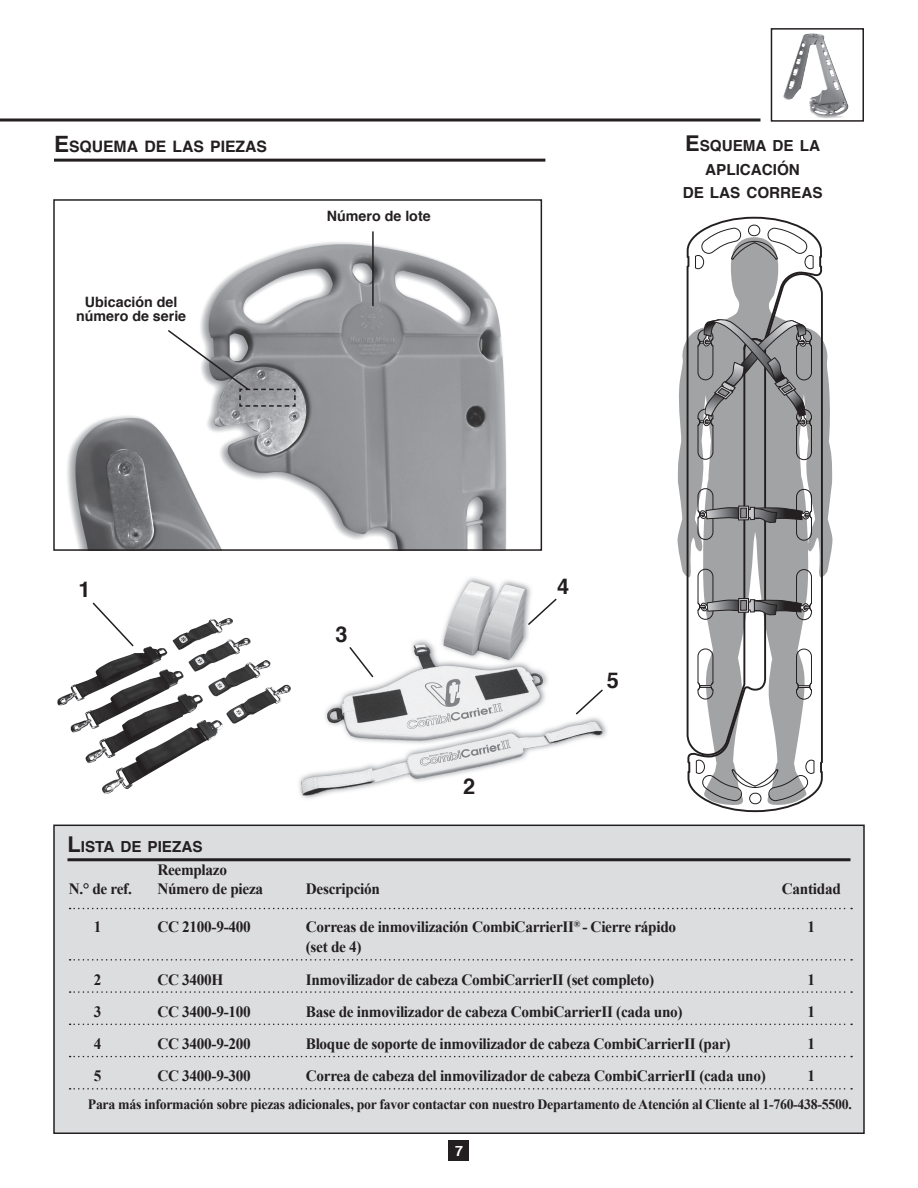
<style>
.page{position:relative;width:918px;height:1188px;background:#fff}
.page>*{position:absolute;margin:0;border:0;box-sizing:border-box;transform-origin:0 0}
.t1{font:700 21.75px "Helvetica";color:#231f20}
.t2{font:700 15.75px "Times New Roman";letter-spacing:-.02em;color:#231f20}
.t3{font:700 15.75px "Helvetica";color:#231f20}
.t4{font:700 15.15px/23.2px "Helvetica";color:#231f20;text-align:center}
.t5{font:700 14.25px "Times New Roman";letter-spacing:-.02em;color:#231f20}
.t6{font:700 14.25px "Helvetica";color:#231f20}
.t7{font:700 14.25px "Helvetica";color:#fff}
.s1{font-size:22.5px}
.s2{font-size:21.75px}
</style>
<div class="page">
<img style="left:258px;top:577px;width:349px;height:222px">
<img style="left:78px;top:618px;width:173px;height:66px">
<div style="left:54px;top:825px;width:810px;height:308px;background:#dcdddf"></div>
<div style="left:53px;top:825px;width:812px;height:309px;border:2px solid #231f20"></div>
<hr style="left:54px;top:159px;width:491px;height:3px;background:#231f20">
<hr style="left:68px;top:858px;width:782px;height:3px;background:#231f20">
<div style="left:449px;top:1141px;width:20px;height:20px;background:#231f20"></div>
<svg style="left:70px;top:908px;width:782px;height:1px"></svg>
<svg style="left:70px;top:959px;width:782px;height:2px"></svg>
<svg style="left:70px;top:991px;width:782px;height:2px"></svg>
<svg style="left:70px;top:1024px;width:782px;height:1px"></svg>
<svg style="left:70px;top:1056px;width:782px;height:1px"></svg>
<svg style="left:70px;top:1088px;width:782px;height:2px"></svg>
<svg style="left:0;top:118px;width:760px;height:4px"></svg>
<img style="left:783px;top:33px;width:66px;height:85px">
<div style="left:771px;top:28px;width:93px;height:94px;border:2px solid #231f20"></div>
<svg style="left:678px;top:342px;width:154px;height:234px;fill:#a2a3a4"></svg>
<svg style="left:686px;top:216px;width:136px;height:56px"></svg>
<svg style="left:695px;top:228px;width:119px;height:42px"></svg>
<svg style="left:686px;top:272px;width:138px;height:541px"></svg>
<svg style="left:795px;top:648px;width:18px;height:52px"></svg>
<svg style="left:695px;top:759px;width:120px;height:43px"></svg>
<svg style="left:695px;top:317px;width:118px;height:308px"></svg>
<img style="left:67px;top:231px;width:440px;height:317px">
<div style="left:53px;top:199px;width:489px;height:352px;border:2px solid #231f20"></div>
<hr style="left:372px;top:232px;width:2px;height:74px;background:#231f20">
<svg style="left:167px;top:329px;width:129px;height:78px"></svg>
<svg style="left:527px;top:597px;width:31px;height:29px"></svg>
<svg style="left:574px;top:688px;width:30px;height:28px"></svg>
<svg style="left:348px;top:646px;width:27px;height:33px"></svg>
<svg style="left:91px;top:602px;width:44px;height:46px"></svg>
<p class="t3" style="left:54px;top:134px;width:215px"><span class="s1">E</span>SQUEMA DE LAS PIEZAS</p>
<p class="t6" style="left:85px;top:291px;width:94px">Ubicación del</p>
<p class="t6" style="left:76px;top:305px;width:112px">número de serie</p>
<p class="t6" style="left:327px;top:204px;width:105px">Número de lote</p>
<p class="t4" style="left:685px;top:135px;width:136px"><span class="s2">E</span>SQUEMA DE LA<br>APLICACIÓN</p>
<p class="t4" style="left:683px;top:181px;width:141px">DE LAS CORREAS</p>
<p class="t1" style="left:79px;top:572px;width:14px">1</p>
<p class="t4" style="left:68px;top:835px;width:137px"><span class="s2">L</span>ISTA DE PIEZAS</p>
<p class="t2" style="left:157px;top:859px;width:71px">Reemplazo</p>
<p class="t1" style="left:335px;top:616px;width:14px">3</p>
<p class="t1" style="left:463px;top:769px;width:14px">2</p>
<p class="t1" style="left:557px;top:569px;width:14px">4</p>
<p class="t1" style="left:607px;top:663px;width:14px">5</p>
<p class="t2" style="left:69px;top:878px;width:65px">N.° de ref.</p>
<p class="t2" style="left:157px;top:878px;width:107px">Número de pieza</p>
<p class="t2" style="left:306px;top:878px;width:76px">Descripción</p>
<p class="t2" style="left:782px;top:878px;width:60px">Cantidad</p>
<p class="t2" style="left:94px;top:916px;width:9px">1</p>
<p class="t2" style="left:157px;top:916px;width:95px">CC 2100-9-400</p>
<p class="t2" style="left:306px;top:916px;width:372px">Correas de inmovilización CombiCarrierII<sup>®</sup> - Cierre rápido</p>
<p class="t2" style="left:808px;top:916px;width:9px">1</p>
<p class="t2" style="left:306px;top:936px;width:57px">(set de 4)</p>
<p class="t2" style="left:94px;top:968px;width:9px">2</p>
<p class="t2" style="left:157px;top:968px;width:68px">CC 3400H</p>
<p class="t2" style="left:306px;top:968px;width:350px">Inmovilizador de cabeza CombiCarrierII (set completo)</p>
<p class="t2" style="left:808px;top:968px;width:9px">1</p>
<p class="t2" style="left:94px;top:1001px;width:9px">3</p>
<p class="t2" style="left:157px;top:1001px;width:95px">CC 3400-9-100</p>
<p class="t2" style="left:306px;top:1001px;width:378px">Base de inmovilizador de cabeza CombiCarrierII (cada uno)</p>
<p class="t2" style="left:808px;top:1001px;width:9px">1</p>
<p class="t2" style="left:94px;top:1033px;width:9px">4</p>
<p class="t2" style="left:157px;top:1033px;width:95px">CC 3400-9-200</p>
<p class="t2" style="left:306px;top:1033px;width:426px">Bloque de soporte de inmovilizador de cabeza CombiCarrierII (par)</p>
<p class="t2" style="left:808px;top:1033px;width:9px">1</p>
<p class="t2" style="left:94px;top:1065px;width:9px">5</p>
<p class="t2" style="left:157px;top:1065px;width:95px">CC 3400-9-300</p>
<p class="t2" style="left:306px;top:1065px;width:461px">Correa de cabeza del inmovilizador de cabeza CombiCarrierII (cada uno)</p>
<p class="t2" style="left:808px;top:1065px;width:9px">1</p>
<p class="t5" style="left:88px;top:1094px;width:766px">Para más información sobre piezas adicionales, por favor contactar con nuestro Departamento de Atención al Cliente al 1-760-438-5500.</p>
<p class="t7" style="left:455px;top:1140px;width:9px">7</p>
</div>
